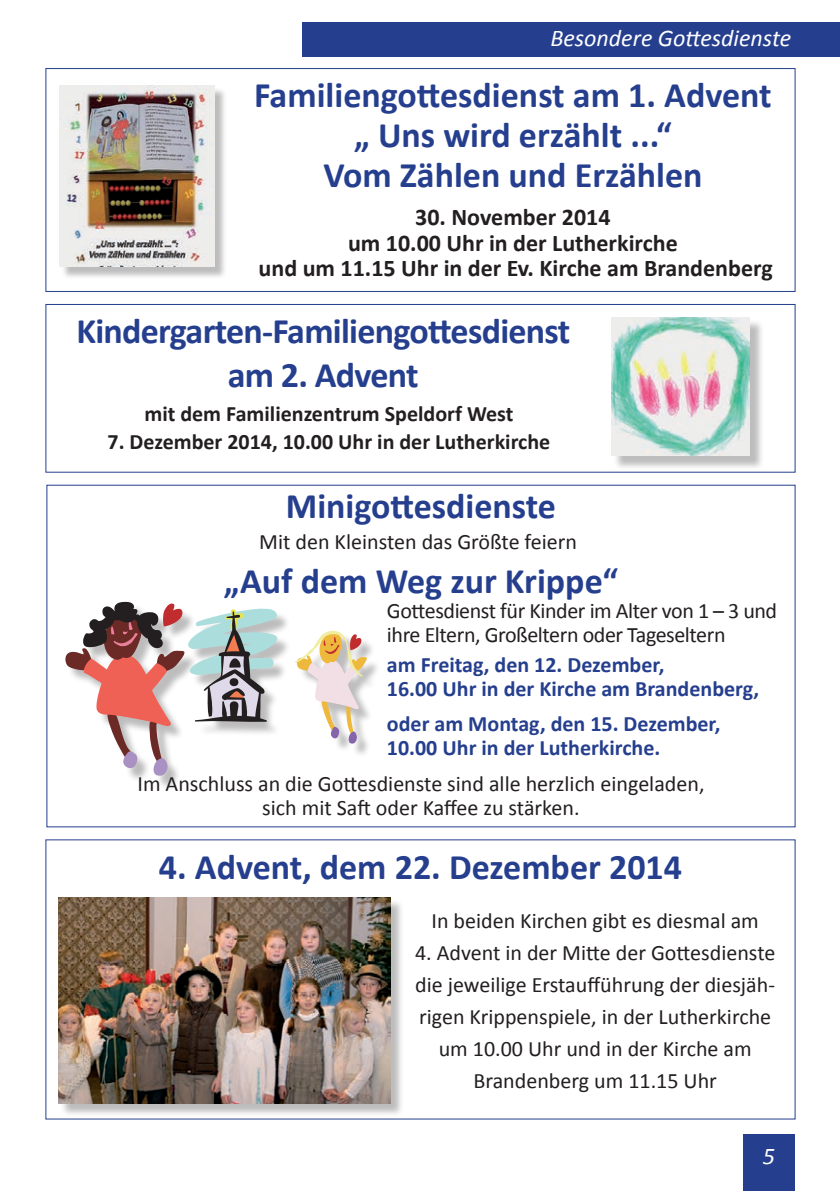
<style>
.page{position:relative;width:840px;height:1191px;background:#fff}
.page>*{position:absolute;margin:0;border:0;box-sizing:border-box;transform-origin:0 0}
.t1{font:700 36px/40px "Calibri";color:#253f8e;text-align:center}
.t2{font:700 36px/44px "Calibri";letter-spacing:-.02em;color:#253f8e;text-align:center}
.t3{font:700 24px/25.8px "Calibri";color:#231f20;text-align:center}
.t4{font:italic 24px "Calibri";color:#fff}
.t5{font:22px/32px "Calibri";color:#231f20;text-align:center}
.t6{font:700 22px/24px "Calibri";color:#253f8e}
.t7{font:22px/24px "Calibri";letter-spacing:-.02em;color:#231f20}
.t8{font:700 22px "Calibri";color:#231f20}
</style>
<div class="page">
<div style="left:302px;top:23px;width:537px;height:34px;background:#253f8e"></div>
<div style="left:743px;top:1134px;width:51px;height:57px;background:#253f8e"></div>
<div style="left:67px;top:604px;width:313px;height:185px;background:#231f20;opacity:.3"></div>
<svg style="left:294px;top:631px;width:72px;height:112px"></svg>
<svg style="left:65px;top:602px;width:212px;height:173px"></svg>
<div style="left:45px;top:68px;width:750px;height:224px;border:1px solid #253f8e"></div>
<div style="left:61px;top:87px;width:166px;height:192px;background:#231f20;opacity:.3"></div>
<img style="left:60px;top:85px;width:154px;height:182px">
<div style="left:45px;top:304px;width:750px;height:169px;border:1px solid #253f8e"></div>
<div style="left:613px;top:319px;width:150px;height:151px;background:#231f20;opacity:.3"></div>
<img style="left:611px;top:318px;width:138px;height:138px">
<div style="left:60px;top:899px;width:344px;height:218px;background:#231f20;opacity:.3"></div>
<img style="left:58px;top:897px;width:332px;height:206px">
<p class="t4" style="left:550px;top:22px;width:242px">Besondere Gottesdienste</p>
<h1 class="t1" style="left:254px;top:75px;width:519px">Familiengottesdienst am 1. Advent „ Uns wird erzählt ...“<br>Vom Zählen und Erzählen</h1>
<p class="t3" style="left:258px;top:204px;width:515px">30. November 2014<br>um 10.00 Uhr in der Lutherkirche<br>und um 11.15 Uhr in der Ev. Kirche am Brandenberg</p>
<h1 class="t2" style="left:76px;top:309px;width:495px">Kindergarten-Familiengottesdienst am 2. Advent</h1>
<p class="t8" style="left:144px;top:400px;width:370px">mit dem Familienzentrum Speldorf West</p>
<p class="t8" style="left:107px;top:428px;width:444px">7. Dezember 2014, 10.00 Uhr in der Lutherkirche</p>
<h1 class="t1" style="left:286px;top:486px;width:271px">Minigottesdienste</h1>
<p class="t5" style="left:259px;top:526px;width:319px">Mit den Kleinsten das Größte feiern</p>
<h1 class="t1" style="left:224px;top:560px;width:395px">„Auf dem Weg zur Krippe“</h1>
<p class="t7" style="left:387px;top:599px;width:391px">Gottesdienst für Kinder im Alter von 1 – 3 und ihre Eltern, Großeltern oder Tageseltern</p>
<p class="t6" style="left:387px;top:653px;width:373px">am Freitag, den 12. Dezember,<br>16.00 Uhr in der Kirche am Brandenberg,</p>
<p class="t6" style="left:387px;top:712px;width:335px">oder am Montag, den 15. Dezember,<br>10.00 Uhr in der Lutherkirche.</p>
<p class="t5" style="left:137px;top:771px;width:568px;line-height:24px">Im Anschluss an die Gottesdienste sind alle herzlich eingeladen, sich mit Saft oder Kaffee zu stärken.</p>
<h1 class="t1" style="left:159px;top:846px;width:524px">4. Advent, dem 22. Dezember 2014</h1>
<p class="t5" style="left:431px;top:904px;width:328px">In beiden Kirchen gibt es diesmal am</p>
<p class="t5" style="left:415px;top:936px;width:362px">4. Advent in der Mitte der Gottesdienste die jeweilige Erstaufführung der diesjäh&shy;rigen Krippenspiele, in der Lutherkirche um 10.00 Uhr und in der Kirche am Brandenberg um 11.15 Uhr</p>
<p class="t4" style="left:762px;top:1139px;width:14px">5</p>
</div>
